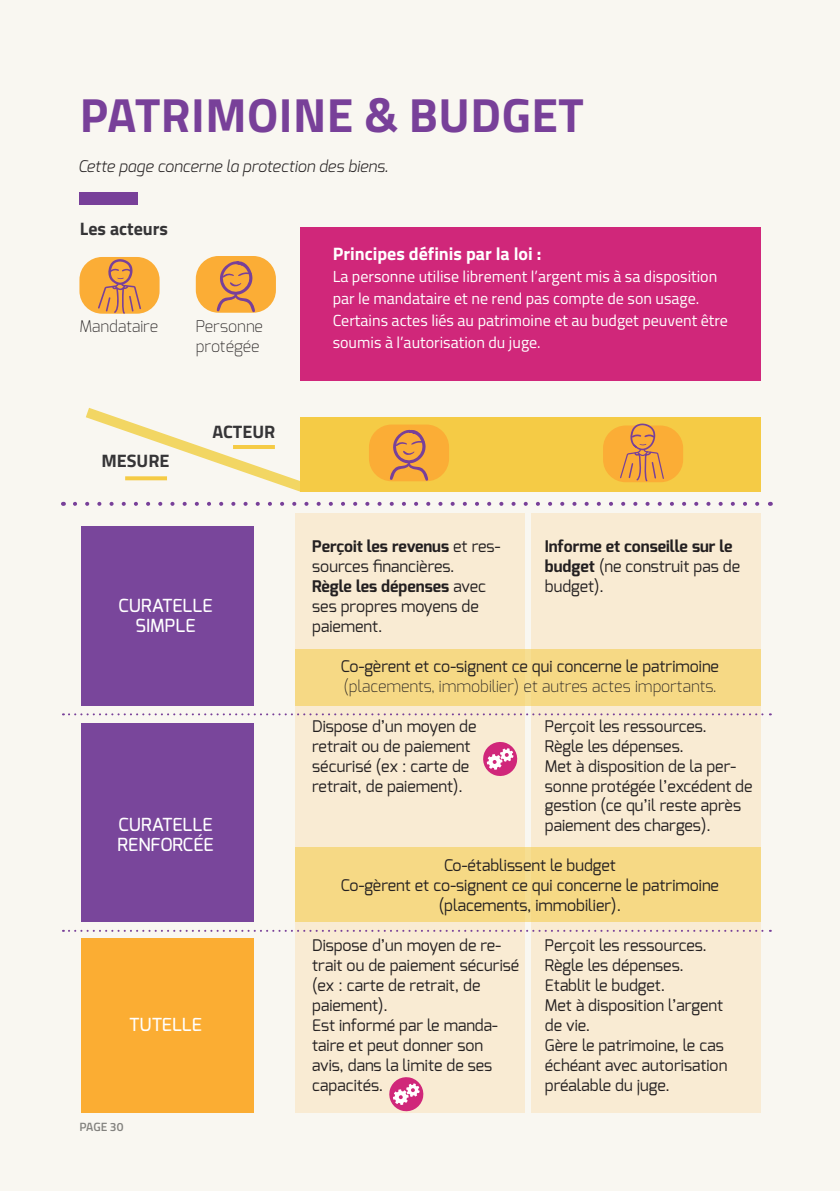
<style>
.page{position:relative;width:840px;height:1191px;background:#fff}
.page>*{position:absolute;margin:0;border:0;box-sizing:border-box;transform-origin:0 0}
.t1{font:700 48px "Titillium Web";letter-spacing:.01em;color:#784099}
.t2{font:500 18px "Exo";color:#fff}
.t3{font:700 18px "Titillium Web";color:#fff}
.t4{font:700 18px "Titillium Web";color:#363537}
.t5{font:16px/20px "Exo";color:#231f20}
.t6{font:16px/22px "Titillium Web";color:#fff}
.t7{font:200 16px "Exo";color:#231f20}
.t8{font:700 16px/20px "Exo";color:#231f20}
.t9{font:italic 300 16px "Exo";color:#231f20}
.t10{font:600 12px "Titillium Web";letter-spacing:-.005em;color:#6c6d70}
.s1{font-weight:700}
.s2{font-weight:400}
</style>
<div class="page">
<div style="left:0;top:0;width:839px;height:1191px;background:#f9f7f1"></div>
<div style="left:295px;top:513px;width:229px;height:599px;background:#f9ebd3"></div>
<div style="left:530px;top:513px;width:230px;height:599px;background:#f9ebd3"></div>
<div style="left:299px;top:227px;width:461px;height:154px;background:#d0277a"></div>
<div style="left:79px;top:192px;width:58px;height:12px;background:#784099"></div>
<div style="left:81px;top:526px;width:173px;height:179px;background:#79469b"></div>
<div style="left:81px;top:938px;width:173px;height:174px;background:#fbad33"></div>
<div style="left:81px;top:723px;width:173px;height:198px;background:#79469b"></div>
<svg style="left:63px;top:713px;width:707px;height:2px"></svg>
<svg style="left:63px;top:929px;width:707px;height:2px"></svg>
<div style="left:295px;top:649px;width:465px;height:56px;background:#f6d985"></div>
<div style="left:295px;top:847px;width:465px;height:74px;background:#f6d985"></div>
<div style="left:196px;top:256px;width:80px;height:57px;background:#fbad36;border-radius:23px"></div>
<svg style="left:216px;top:261px;width:39px;height:52px"></svg>
<div style="left:79px;top:257px;width:80px;height:57px;background:#fbad36;border-radius:23px"></div>
<svg style="left:75px;top:408px;width:686px;height:98px"></svg>
<svg style="left:98px;top:259px;width:43px;height:55px"></svg>
<svg style="left:483px;top:742px;width:35px;height:34px"></svg>
<svg style="left:387px;top:1077px;width:38px;height:36px"></svg>
<hr style="left:233px;top:445px;width:42px;height:4px;background:#f5cb45">
<svg style="left:125px;top:476px;width:42px;height:4px"></svg>
<p class="t1" style="left:80px;top:78px;width:505px">PATRIMOINE &amp; BUDGET</p>
<p class="t9" style="left:78px;top:156px;width:311px">Cette page concerne la protection des biens.</p>
<p class="t4" style="left:80px;top:215px;width:90px">Les acteurs</p>
<p class="t7" style="left:79px;top:316px;width:80px">Mandataire</p>
<p class="t4" style="left:101px;top:447px;width:70px">MESURE</p>
<p class="t7" style="left:196px;top:316px;width:69px">Personne</p>
<p class="t7" style="left:196px;top:336px;width:65px">protégée</p>
<p class="t4" style="left:212px;top:418px;width:64px">ACTEUR</p>
<p class="t2" style="left:118px;top:593px;width:96px">CURATELLE</p>
<p class="t2" style="left:136px;top:613px;width:61px">SIMPLE</p>
<p class="t2" style="left:118px;top:813px;width:96px">CURATELLE</p>
<p class="t2" style="left:117px;top:833px;width:98px">RENFORCÉE</p>
<p class="t2" style="left:129px;top:1013px;width:74px">TUTELLE</p>
<p class="t10" style="left:79px;top:1118px;width:45px">PAGE 30</p>
<p class="t3" style="left:332px;top:240px;width:210px">Principes définis par la loi :</p>
<p class="t6" style="left:332px;top:264px;width:386px">La personne utilise librement l’argent mis à sa disposition par le mandataire et ne rend pas compte de son usage.</p>
<p class="t6" style="left:332px;top:308px;width:396px">Certains actes liés au patrimoine et au budget peuvent être soumis à l’autorisation du juge.</p>
<p class="t5" style="left:312px;top:536px;width:189px"><span class="s1">Perçoit les revenus</span> et res&shy;sources financières.</p>
<p class="t5" style="left:312px;top:576px;width:175px"><span class="s1">Règle les dépenses</span> avec ses propres moyens de paiement.</p>
<p class="t8" style="left:544px;top:536px;width:197px">Informe et conseille sur le budget <span class="s2">(ne construit pas de budget).</span></p>
<p class="t5" style="left:341px;top:656px;width:379px">Co-gèrent et co-signent ce qui concerne le patrimoine</p>
<p class="t7" style="left:343px;top:675px;width:374px">(placements, immobilier) et autres actes importants.</p>
<p class="t5" style="left:312px;top:715px;width:166px">Dispose d’un moyen de retrait ou de paiement sécurisé (ex : carte de</p>
<p class="t5" style="left:312px;top:775px;width:152px">retrait, de paiement).</p>
<p class="t5" style="left:544px;top:715px;width:163px">Perçoit les ressources.</p>
<p class="t5" style="left:544px;top:735px;width:140px">Règle les dépenses.</p>
<p class="t5" style="left:544px;top:755px;width:209px">Met à disposition de la per&shy;sonne protégée l’excédent de gestion (ce qu’il reste après paiement des charges).</p>
<p class="t5" style="left:444px;top:855px;width:173px">Co-établissent le budget</p>
<p class="t5" style="left:341px;top:875px;width:379px;text-align:center">Co-gèrent et co-signent ce qui concerne le patrimoine (placements, immobilier).</p>
<p class="t5" style="left:312px;top:935px;width:209px">Dispose d’un moyen de re&shy;trait ou de paiement sécurisé (ex : carte de retrait, de paiement).</p>
<p class="t5" style="left:312px;top:1015px;width:187px">Est informé par le manda&shy;taire et peut donner son avis, dans la limite de ses capacités.</p>
<p class="t5" style="left:544px;top:935px;width:163px">Perçoit les ressources.</p>
<p class="t5" style="left:544px;top:955px;width:140px">Règle les dépenses.</p>
<p class="t5" style="left:544px;top:975px;width:122px">Etablit le budget.</p>
<p class="t5" style="left:544px;top:995px;width:180px">Met à disposition l’argent de vie.</p>
<p class="t5" style="left:544px;top:1035px;width:184px">Gère le patrimoine, le cas échéant avec autorisation préalable du juge.</p>
</div>
